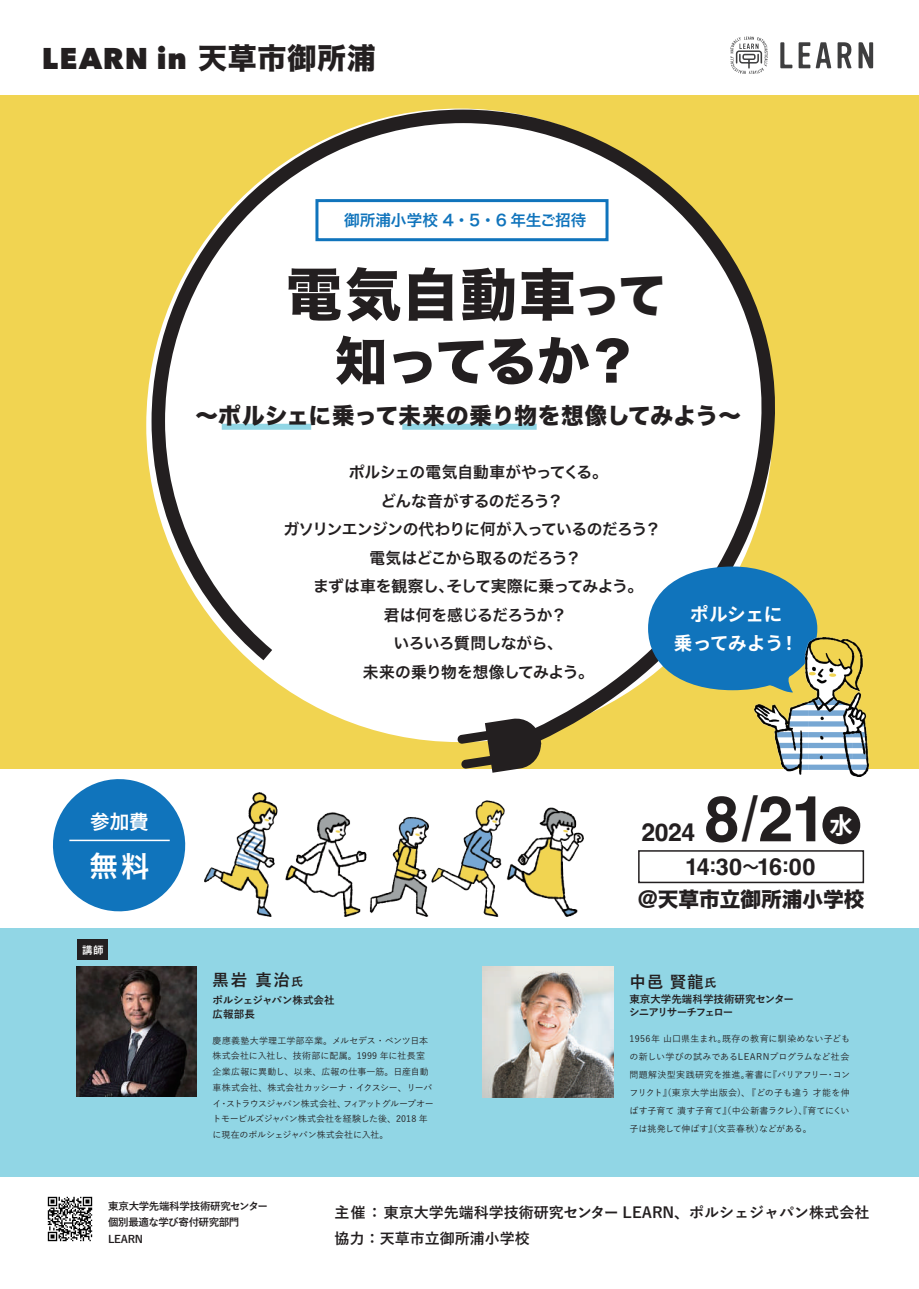
<style>
.page{position:relative;width:919px;height:1289px;background:#fff}
.page>*{position:absolute;margin:0;border:0;box-sizing:border-box;transform-origin:0 0}
.t1{font:700 63.3px "Helvetica";color:#231f20}
.t2{font:56.4px "Hira Kaku Std N W8";letter-spacing:.035em;color:#231f20}
.t3{font:52.5px "Hira Kaku Std N W8";letter-spacing:-.03em;color:#231f20}
.t4{font:29.25px "Hira Kaku Std N W8";letter-spacing:.03em;color:#231f20}
.t5{font:28.5px "Hira Kaku Pro N W6";color:#fff}
.t6{font:700 24.75px "Helvetica";color:#231f20}
.t7{font:700 23.55px "Helvetica";letter-spacing:-.015em;color:#231f20}
.t8{font:700 23.4px "Source Han Sans JP";color:#fff}
.t9{font:22.5px "Hira Kaku Std N W8";letter-spacing:.01em;color:#231f20}
.t10{font:20.7px "Hira Kaku Std N W8";color:#231f20}
.t11{font:19.5px "Hira Kaku Pro N W6";color:#fff}
.t12{font:700 18.6px/29.1px "Source Han Sans JP";letter-spacing:-.02em;color:#fff;text-align:center}
.t13{font:700 16.5px "Yu Go";letter-spacing:.07em;color:#231f20}
.t14{font:15.75px "Hira Kaku Pro N W6";letter-spacing:-.03em;color:#231f20}
.t15{font:15.75px "Hira Kaku Pro N W6";letter-spacing:-.005em;color:#231f20}
.t16{font:15.6px "Hira Kaku Pro N W6";letter-spacing:-.005em;color:#1074bc}
.t17{font:700 15px/26.2px "Yu Go";color:#231f20}
.t18{font:700 10.5px/16.5px "Yu Go";letter-spacing:-.035em;color:#231f20}
.t19{font:700 10.5px/13.5px "Yu Go";letter-spacing:-.055em;color:#231f20}
.t20{font:700 10.5px/13.5px "Yu Go";letter-spacing:-.005em;color:#231f20}
.t21{font:700 10.5px "Yu Go";color:#fff}
.t22{font:500 9px/15.8px "Yu Go";letter-spacing:-.01em;color:#231f20}
.s1{font-family:"Avenir Next";font-weight:800;font-size:30px}
.s2{font-family:"Avenir Next";font-weight:800}
.s3{font-size:48px}
.s4{font-family:"Source Han Sans JP";font-size:46.8px}
.s5{font-size:20.55px}
.s6{font-family:"Source Han Sans JP";font-size:16.65px}
.s7{font-size:12px}
</style>
<div class="page">
<div style="left:0;top:96px;width:918px;height:672px;background:#f1d451"></div>
<div style="left:0;top:928px;width:918px;height:248px;background:#91d6e5"></div>
<img style="left:47px;top:1196px;width:46px;height:46px">
<svg style="left:730px;top:37px;width:143px;height:37px"></svg>
<img style="left:482px;top:966px;width:131px;height:130px">
<img style="left:77px;top:966px;width:119px;height:130px">
<svg style="left:52px;top:779px;width:134px;height:133px"></svg>
<hr style="left:69px;top:839px;width:101px;height:2px;background:#fff">
<img style="left:205px;top:793px;width:378px;height:123px">
<div style="left:822px;top:806px;width:38px;height:38px;background:#231f20;border-radius:50%"></div>
<div style="left:638px;top:850px;width:226px;height:33px;border:2px solid #231f20"></div>
<div style="left:78px;top:939px;width:30px;height:21px;background:#231f20"></div>
<svg style="left:146px;top:108px;width:629px;height:637px"></svg>
<div style="left:315px;top:199px;width:293px;height:42px;border:3px solid #1074bc"></div>
<div style="left:402px;top:424px;width:134px;height:6px;background:#91d6e5"></div>
<div style="left:222px;top:424px;width:89px;height:6px;background:#91d6e5"></div>
<svg style="left:648px;top:566px;width:169px;height:127px;background:#3b88b1"></svg>
<img style="left:754px;top:637px;width:114px;height:139px">
<svg style="left:457px;top:717px;width:84px;height:55px"></svg>
<h3 class="t4" style="left:42px;top:42px;width:335px"><span class="s1">LEARN</span> <span class="s2">in</span> 天草市御所浦</h3>
<h3 class="t16" style="left:344px;top:206px;width:243px">御所浦小学校 4・5・6 年生ご招待</h3>
<h2 class="t2" style="left:286px;top:263px;width:382px">電気自動車<span class="s3">って</span></h2>
<h3 class="t3" style="left:335px;top:332px;width:305px">知ってるか？</h3>
<h3 class="t9" style="left:195px;top:403px;width:547px">～ポルシェに乗って未来の乗り物を想像してみよう～</h3>
<h3 class="t11" style="left:90px;top:804px;width:60px">参加費</h3>
<h3 class="t5" style="left:90px;top:840px;width:61px">無料</h3>
<p class="t21" style="left:82px;top:944px;width:23px">講師</p>
<h3 class="t15" style="left:349px;top:458px;width:260px">ポルシェの電気自動車がやってくる。</h3>
<h3 class="t14" style="left:380px;top:486px;width:184px">どんな音がするのだろう？</h3>
<h3 class="t14" style="left:283px;top:515px;width:379px">ガソリンエンジンの代わりに何が入っているのだろう？</h3>
<h3 class="t14" style="left:369px;top:543px;width:213px">電気はどこから取るのだろう？</h3>
<h3 class="t14" style="left:313px;top:572px;width:331px">まずは車を観察し、そして実際に乗ってみよう。</h3>
<h3 class="t14" style="left:383px;top:600px;width:185px">君は何を感じるだろうか？</h3>
<h3 class="t14" style="left:393px;top:629px;width:171px">いろいろ質問しながら、</h3>
<h3 class="t14" style="left:363px;top:657px;width:232px">未来の乗り物を想像してみよう。</h3>
<h3 class="t12" style="left:673px;top:600px;width:126px">ポルシェに<br>乗ってみよう！</h3>
<h3 class="t6" style="left:641px;top:821px;width:55px">2024</h3>
<h1 class="t1" style="left:704px;top:792px;width:124px">8<span class="s4">/</span>21</h1>
<h3 class="t7" style="left:685px;top:856px;width:132px">14<span class="s5">:</span>30<span class="s6">～</span>16<span class="s5">:</span>00</h3>
<h3 class="t8" style="left:829px;top:812px;width:25px">水</h3>
<h3 class="t10" style="left:637px;top:888px;width:228px">@天草市立御所浦小学校</h3>
<h3 class="t13" style="left:212px;top:970px;width:92px">黒岩 真治<span class="s7">氏</span></h3>
<h3 class="t13" style="left:629px;top:972px;width:88px">中邑 賢龍<span class="s7">氏</span></h3>
<p class="t20" style="left:212px;top:993px;width:124px">ポルシェジャパン株式会社広報部長</p>
<p class="t19" style="left:629px;top:992px;width:166px">東京大学先端科学技術研究センターシニアリサーチフェロー</p>
<p class="t22" style="left:212px;top:1031px;width:223px">慶應義塾大学理工学部卒業。メルセデス・ベンツ日本株式会社に入社し、技術部に配属。1999 年に社長室企業広報に異動し、以来、広報の仕事一筋。日産自動車株式会社、株式会社カッシーナ・イクスシー、リーバイ・ストラウスジャパン株式会社、フィアットグループオートモービルズジャパン株式会社を経験した後、2018 年に現在のポルシェジャパン株式会社に入社。</p>
<p class="t22" style="left:629px;top:1028px;width:222px;line-height:18px;text-align:justify">1956年 山口県生まれ。既存の教育に馴染めない子どもの新しい学びの試みであるLEARNプログラムなど社会問題解決型実践研究を推進。著書に『バリアフリー・コンフリクト』(東京大学出版会)、『どの子も違う 才能を伸ばす子育て 潰す子育て』（中公新書ラクレ）、『育てにくい子は挑発して伸ばす』（文芸春秋）などがある。 　　　　</p>
<p class="t18" style="left:108px;top:1197px;width:161px">東京大学先端科学技術研究センター個別最適な学び寄付研究部門<br>LEARN</p>
<h3 class="t17" style="left:334px;top:1199px;width:536px">主催：東京大学先端科学技術研究センター LEARN、ポルシェジャパン株式会社協力：天草市立御所浦小学校</h3>
</div>
